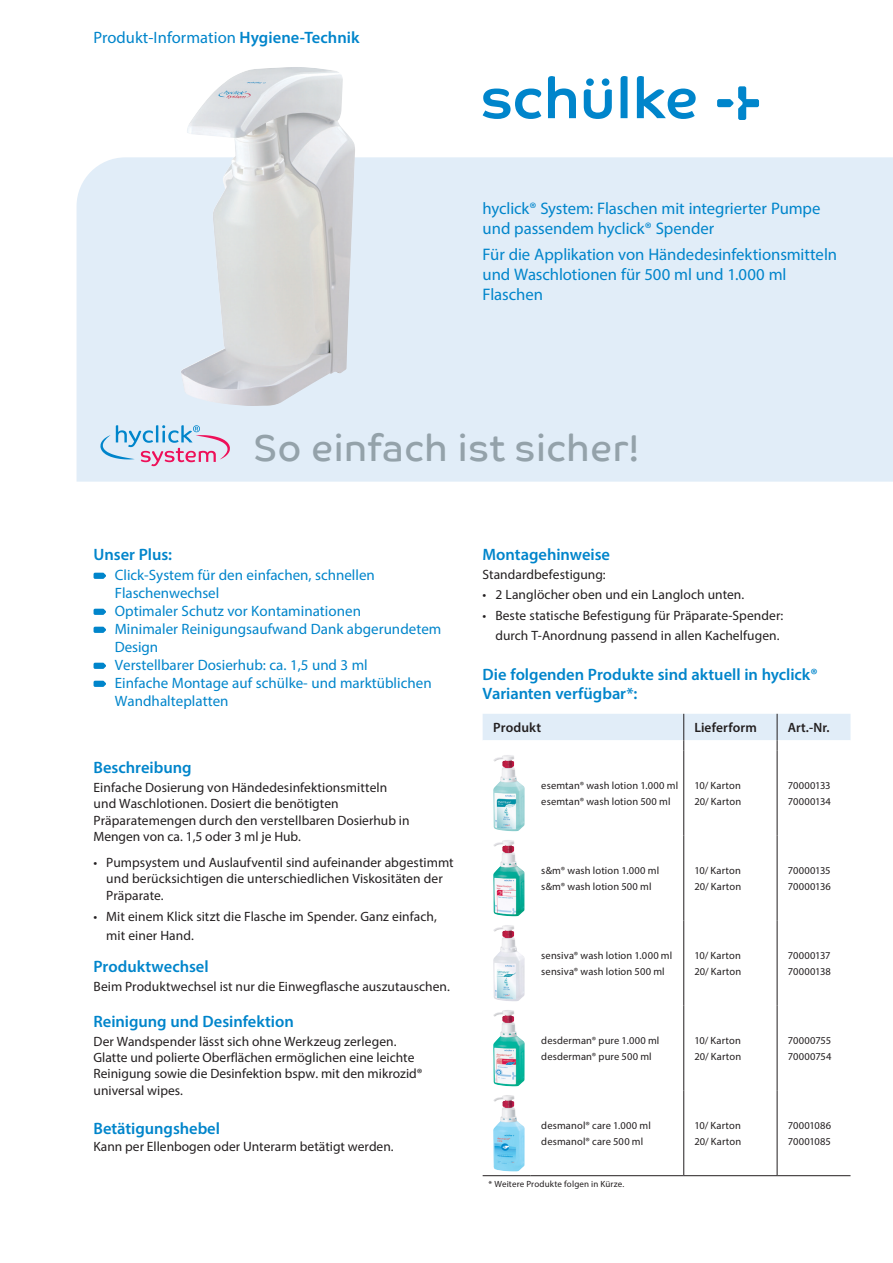
<style>
.page{position:relative;width:893px;height:1263px;background:#fff}
.page>*{position:absolute;margin:0;border:0;box-sizing:border-box;transform-origin:0 0}
.t1{font:37.5px "Co Text";color:#94a2aa}
.t2{font:16.65px/20.1px "Myriad Pro";letter-spacing:-.005em;color:#0085cb}
.t3{font:600 16.5px/19.5px "Myriad Pro";letter-spacing:-.005em;color:#0085cb}
.t4{font:16.5px "Myriad Pro";letter-spacing:.005em;color:#0085cb}
.t5{font:15px/18px "Myriad Pro";color:#0085cb}
.t6{font:13.5px/16.5px "Myriad Pro";color:#231f20}
.t7{font:600 13.5px "Myriad Pro";letter-spacing:.005em;color:#231f20}
.t8{font:10.5px/15.6px "Myriad Pro";letter-spacing:.01em;color:#231f20}
.t9{font:9px "Myriad Pro";letter-spacing:.015em;color:#231f20}
.s1{font-weight:600}
</style>
<div class="page">
<div style="left:77px;top:157px;width:816px;height:325px;background:#e1edf8"></div>
<svg style="left:94px;top:573px;width:12px;height:6px"></svg>
<svg style="left:94px;top:609px;width:12px;height:6px"></svg>
<svg style="left:94px;top:627px;width:12px;height:6px"></svg>
<svg style="left:94px;top:663px;width:12px;height:6px"></svg>
<svg style="left:94px;top:681px;width:12px;height:6px"></svg>
<hr style="left:683px;top:835px;width:1px;height:85px;background:#231f20">
<hr style="left:777px;top:835px;width:1px;height:85px;background:#231f20">
<hr style="left:683px;top:920px;width:1px;height:85px;background:#231f20">
<hr style="left:777px;top:920px;width:1px;height:85px;background:#231f20">
<hr style="left:683px;top:1005px;width:1px;height:86px;background:#231f20">
<hr style="left:777px;top:1005px;width:1px;height:86px;background:#231f20">
<hr style="left:683px;top:1091px;width:1px;height:84px;background:#231f20">
<hr style="left:777px;top:1091px;width:1px;height:84px;background:#231f20">
<hr style="left:777px;top:750px;width:1px;height:85px;background:#231f20">
<hr style="left:483px;top:1175px;width:48px;height:1px;background:#231f20">
<hr style="left:531px;top:1175px;width:153px;height:1px;background:#231f20">
<hr style="left:684px;top:1175px;width:93px;height:1px;background:#231f20">
<hr style="left:777px;top:1175px;width:73px;height:1px;background:#231f20">
<hr style="left:683px;top:750px;width:1px;height:85px;background:#231f20">
<svg style="left:483px;top:714px;width:367px;height:36px"></svg>
<img style="left:493px;top:755px;width:32px;height:76px">
<img style="left:493px;top:840px;width:31px;height:76px">
<img style="left:493px;top:925px;width:32px;height:76px">
<img style="left:493px;top:1010px;width:32px;height:76px">
<img style="left:493px;top:1095px;width:32px;height:76px">
<svg style="left:100px;top:425px;width:130px;height:41px;background:#cbcee4"></svg>
<svg style="left:584px;top:78px;width:28px;height:41px"></svg>
<svg style="left:483px;top:89px;width:58px;height:30px"></svg>
<svg style="left:548px;top:76px;width:28px;height:42px"></svg>
<svg style="left:621px;top:76px;width:6px;height:42px"></svg>
<svg style="left:637px;top:76px;width:59px;height:43px"></svg>
<svg style="left:717px;top:86px;width:42px;height:34px"></svg>
<img style="left:180px;top:67px;width:175px;height:339px">
<p class="t4" style="left:94px;top:27px;width:268px">Produkt-Information <span class="s1">Hygiene-Technik</span></p>
<p class="t2" style="left:483px;top:198px;width:339px">hyclick® System: Flaschen mit integrierter Pumpe und passendem hyclick® Spender</p>
<p class="t2" style="left:483px;top:244px;width:356px">Für die Applikation von Händedesinfektionsmitteln und Waschlotionen für 500 ml und 1.000 ml<br>Flaschen</p>
<h1 class="t1" style="left:253px;top:425px;width:387px">So einfach ist sicher!</h1>
<p class="t3" style="left:94px;top:544px;width:80px">Unser Plus:</p>
<p class="t5" style="left:115px;top:566px;width:328px">Click-System für den einfachen, schnellen Flaschenwechsel<br>Optimaler Schutz vor Kontaminationen<br>Minimaler Reinigungsaufwand Dank abgerundetem Design<br>Verstellbarer Dosierhub: ca. 1,5 und 3 ml<br>Einfache Montage auf schülke- und marktüblichen Wandhalteplatten</p>
<p class="t3" style="left:94px;top:757px;width:100px">Beschreibung</p>
<p class="t6" style="left:94px;top:779px;width:318px">Einfache Dosierung von Händedesinfektionsmitteln und Waschlotionen. Dosiert die benötigten Präparatemengen durch den verstellbaren Dosierhub in Mengen von ca. 1,5 oder 3 ml je Hub.</p>
<p class="t6" style="left:106px;top:854px;width:349px;text-indent:-13px">• Pumpsystem und Auslaufventil sind aufeinander abgestimmt und berücksichtigen die unterschiedlichen Viskositäten der<br>Präparate.</p>
<p class="t6" style="left:106px;top:906px;width:332px;line-height:19.5px;text-indent:-13px">• Mit einem Klick sitzt die Flasche im Spender. Ganz einfach, mit einer Hand.</p>
<p class="t3" style="left:94px;top:956px;width:117px">Produktwechsel</p>
<p class="t6" style="left:94px;top:978px;width:358px">Beim Produktwechsel ist nur die Einwegflasche auszutauschen.</p>
<p class="t3" style="left:94px;top:1011px;width:202px">Reinigung und Desinfektion</p>
<p class="t6" style="left:94px;top:1032px;width:330px">Der Wandspender lässt sich ohne Werkzeug zerlegen.<br>Glatte und polierte Oberflächen ermöglichen eine leichte Reinigung sowie die Desinfektion bspw. mit den mikrozid® universal wipes.</p>
<p class="t3" style="left:94px;top:1118px;width:128px">Betätigungshebel</p>
<p class="t6" style="left:94px;top:1137px;width:302px">Kann per Ellenbogen oder Unterarm betätigt werden.</p>
<p class="t3" style="left:483px;top:544px;width:129px">Montagehinweise</p>
<p class="t6" style="left:483px;top:565px;width:125px">Standardbefestigung:</p>
<p class="t6" style="left:483px;top:586px;width:263px">• 2 Langlöcher oben und ein Langloch unten.</p>
<p class="t6" style="left:483px;top:605px;width:302px;line-height:19.5px;text-align:right">• Beste statische Befestigung für Präparate-Spender: durch T-Anordnung passend in allen Kachelfugen.</p>
<p class="t3" style="left:483px;top:664px;width:337px">Die folgenden Produkte sind aktuell in hyclick®<br>Varianten verfügbar*:</p>
<p class="t7" style="left:493px;top:719px;width:49px">Produkt</p>
<p class="t7" style="left:694px;top:719px;width:64px">Lieferform</p>
<p class="t7" style="left:788px;top:719px;width:43px">Art.-Nr.</p>
<p class="t8" style="left:541px;top:778px;width:138px">esemtan® wash lotion 1.000 ml esemtan® wash lotion 500 ml</p>
<p class="t8" style="left:694px;top:778px;width:48px">10/ Karton<br>20/ Karton</p>
<p class="t8" style="left:788px;top:778px;width:45px">70000133<br>70000134</p>
<p class="t8" style="left:541px;top:863px;width:119px">s&amp;m® wash lotion 1.000 ml s&amp;m® wash lotion 500 ml</p>
<p class="t8" style="left:694px;top:863px;width:48px">10/ Karton<br>20/ Karton</p>
<p class="t8" style="left:788px;top:863px;width:45px">70000135<br>70000136</p>
<p class="t8" style="left:541px;top:948px;width:132px">sensiva® wash lotion 1.000 ml sensiva® wash lotion 500 ml</p>
<p class="t8" style="left:694px;top:948px;width:48px">10/ Karton<br>20/ Karton</p>
<p class="t8" style="left:788px;top:948px;width:45px">70000137<br>70000138</p>
<p class="t8" style="left:541px;top:1033px;width:120px">desderman® pure 1.000 ml desderman® pure 500 ml</p>
<p class="t8" style="left:694px;top:1033px;width:48px">10/ Karton<br>20/ Karton</p>
<p class="t8" style="left:788px;top:1033px;width:45px">70000755<br>70000754</p>
<p class="t8" style="left:541px;top:1118px;width:111px">desmanol® care 1.000 ml desmanol® care 500 ml</p>
<p class="t8" style="left:694px;top:1118px;width:48px">10/ Karton<br>20/ Karton</p>
<p class="t8" style="left:788px;top:1118px;width:45px">70001086<br>70001085</p>
<p class="t9" style="left:489px;top:1178px;width:137px">* Weitere Produkte folgen in Kürze.</p>
</div>
